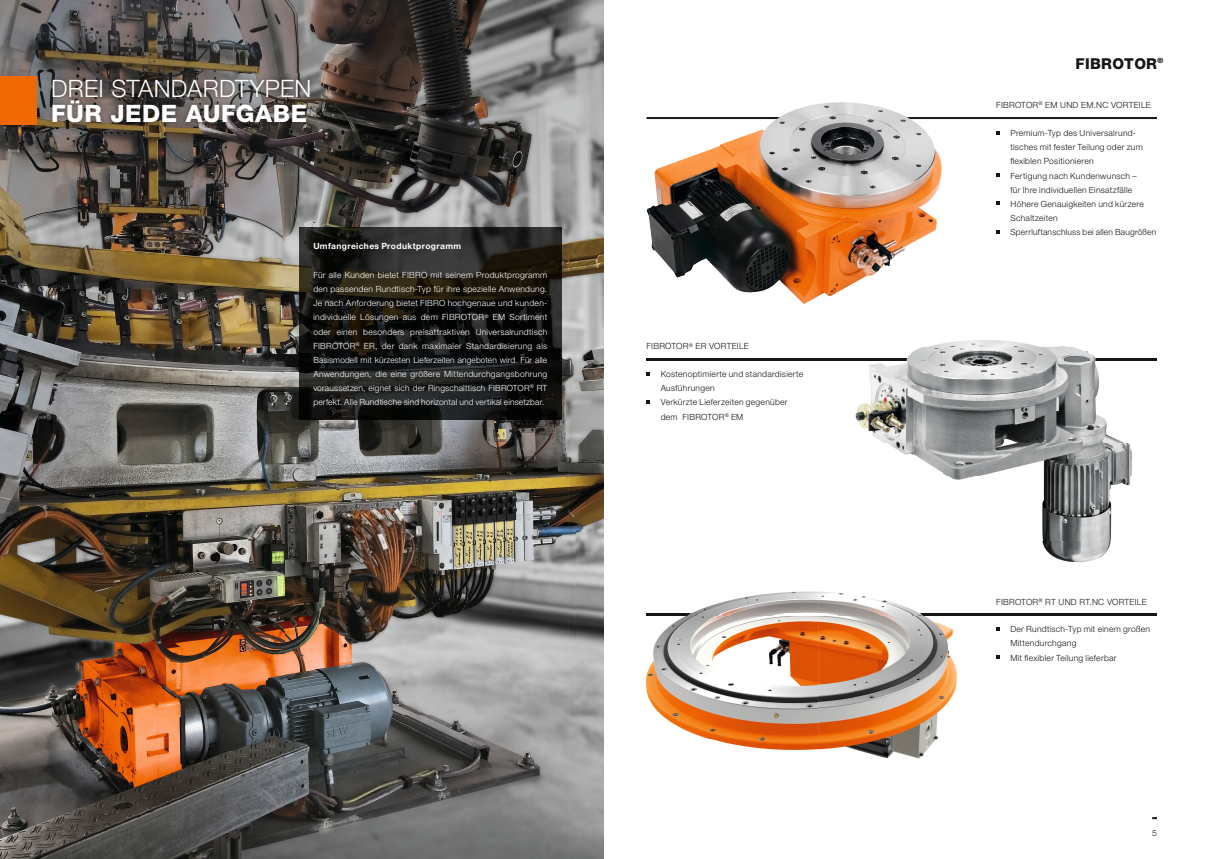
<style>
.page{position:relative;width:1208px;height:859px;background:#fff}
.page>*{position:absolute;margin:0;border:0;box-sizing:border-box;transform-origin:0 0}
.t1{font:300 24px "Helvetica Neue LT Pro";letter-spacing:.015em;color:#fff}
.t2{font:800 24px "Helvetica Neue LT Pro";letter-spacing:.025em;color:#fff}
.t3{font:800 15px "Helvetica Neue LT Pro";letter-spacing:.02em;color:#151616}
.t4{font:300 8.5px/14.2px "Helvetica Neue LT Pro";letter-spacing:.02em;color:#fff;text-align:justify}
.t5{font:300 8.5px/14.2px "Helvetica Neue LT Pro";letter-spacing:.03em;color:#151616}
.t6{font:700 8.5px "Helvetica Neue LT Pro";letter-spacing:.04em;color:#fff}
</style>
<div class="page">
<img style="left:0;top:0;width:568px;height:250px">
<img style="left:568px;top:0;width:36px;height:859px">
<img style="left:0;top:250px;width:320px;height:609px">
<img style="left:533px;top:250px;width:36px;height:609px">
<img style="left:320px;top:420px;width:213px;height:439px">
<hr style="left:646px;top:117px;width:511px;height:2px;background:#151616">
<img style="left:646px;top:102px;width:297px;height:202px">
<hr style="left:646px;top:358px;width:511px;height:2px;background:#151616">
<hr style="left:646px;top:613px;width:511px;height:2px;background:#151616">
<img style="left:577px;top:529px;width:277px;height:280px">
<img style="left:854px;top:596px;width:143px;height:163px">
<img style="left:646px;top:613px;width:351px;height:2px">
<img style="left:839px;top:340px;width:311px;height:169px">
<img style="left:1042px;top:509px;width:70px;height:32px">
<img style="left:1042px;top:541px;width:69px;height:22px">
<img style="left:839px;top:358px;width:311px;height:2px">
<img style="left:839px;top:529px;width:15px;height:44px">
<img style="left:299px;top:227px;width:262px;height:193px">
<div style="left:0;top:76px;width:37px;height:49px;background:#ef6903"></div>
<img style="left:46px;top:73px;width:269px;height:55px">
<h1 class="t1" style="left:51px;top:73px;width:262px">DREI STANDARDTYPEN</h1>
<h1 class="t2" style="left:51px;top:99px;width:258px">FÜR JEDE AUFGABE</h1>
<p class="t6" style="left:313px;top:241px;width:149px">Umfangreiches Produktprogramm</p>
<p class="t4" style="left:313px;top:267px;width:235px">Für alle Kunden bietet FIBRO mit seinem Produktprogramm den passenden Rundtisch-Typ für ihre spezielle Anwendung.<br>Je nach Anforderung bietet FIBRO hochgenaue und kunden&shy;individuelle Lösungen aus dem FIBROTOR<sup>®</sup> EM Sortiment oder einen besonders preisattraktiven Universalrundtisch FIBROTOR<sup>®</sup> ER, der dank maximaler Standardisierung als Basismodell mit kürzesten Lieferzeiten angeboten wird. Für alle Anwendungen, die eine größere Mittendurchgangsbohrung voraussetzen, eignet sich der Ringschalttisch FIBROTOR<sup>®</sup> RT perfekt. Alle Rundtische sind horizontal und vertikal einsetzbar.</p>
<p class="t5" style="left:646px;top:339px;width:104px">FIBROTOR<sup>®</sup> ER VORTEILE</p>
<p class="t5" style="left:660px;top:367px;width:144px">Kostenoptimierte und standardisierte<br>Ausführungen<br>Verkürzte Lieferzeiten gegenüber dem FIBROTOR<sup>®</sup> EM</p>
<h2 class="t3" style="left:1075px;top:54px;width:89px">FIBROTOR<sup>®</sup></h2>
<p class="t5" style="left:996px;top:98px;width:156px">FIBROTOR<sup>®</sup> EM UND EM.NC VORTEILE</p>
<p class="t5" style="left:1010px;top:126px;width:147px">Premium-Typ des Universalrund&shy;tisches mit fester Teilung oder zum flexiblen Positionieren<br>Fertigung nach Kundenwunsch –<br>für Ihre individuellen Einsatzfälle<br>Höhere Genauigkeiten und kürzere<br>Schaltzeiten<br>Sperrluftanschluss bei allen Baugrößen</p>
<p class="t5" style="left:996px;top:594px;width:152px">FIBROTOR<sup>®</sup> RT UND RT.NC VORTEILE</p>
<p class="t5" style="left:1010px;top:622px;width:141px">Der Rundtisch-Typ mit einem großen<br>Mittendurchgang<br>Mit flexibler Teilung lieferbar</p>
<p class="t5" style="left:1152px;top:826px;width:6px">5</p>
</div>
